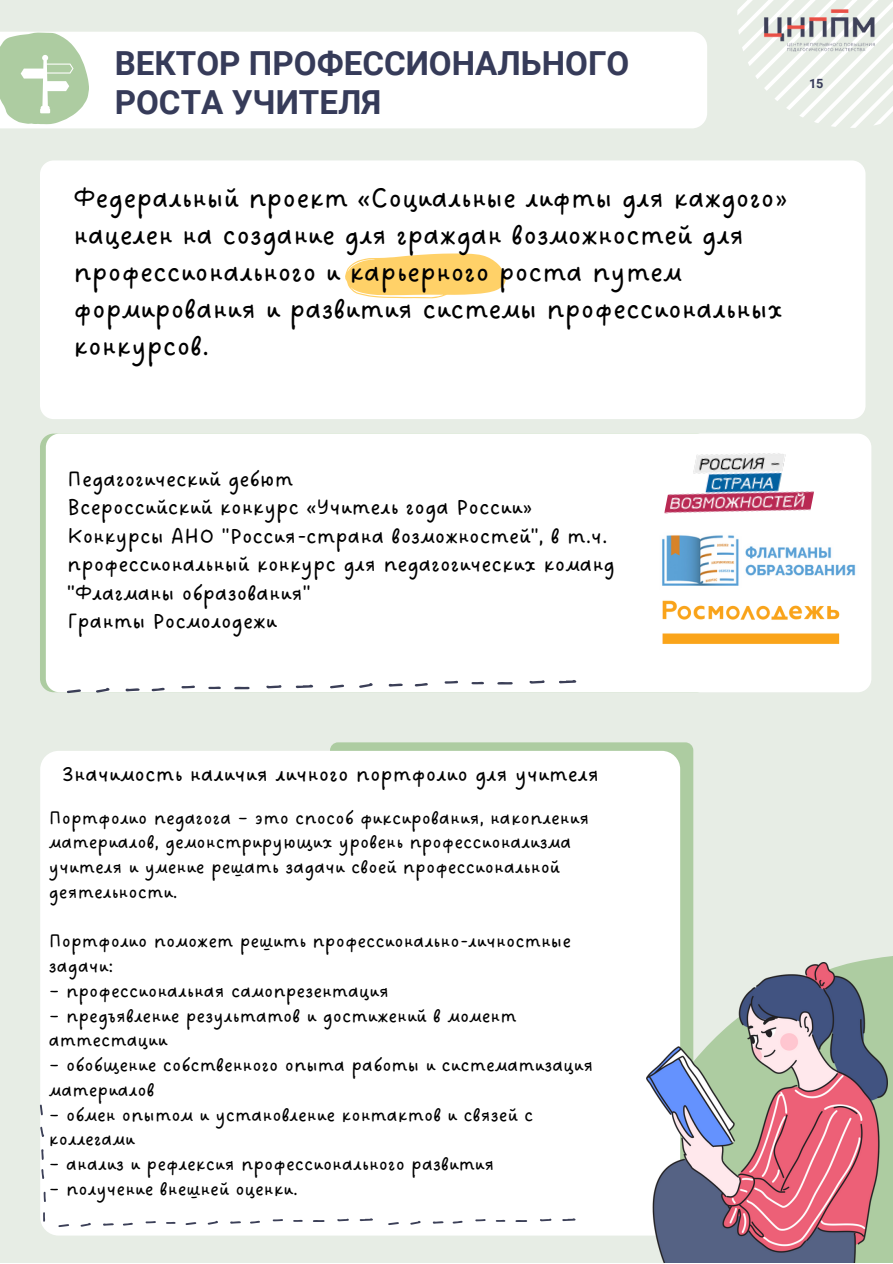
<style>
.page{position:relative;width:893px;height:1264px;background:#fff}
.page>*{position:absolute;margin:0;border:0;box-sizing:border-box;transform-origin:0 0}
.t1{font:700 33.15px/38.7px "Roboto";color:#363b59}
.t2{font:31.05px/37px "DO Sans Regular";color:#000}
.t3{font:24px/28.5px "DO Sans Regular";color:#000}
.t4{font:21px/24.8px "DO Sans Regular";color:#000}
.t5{font:700 12.75px "Roboto";color:#363b59}
</style>
<div class="page">
<div style="left:0;top:0;width:892px;height:1262px;background:#e7ede5"></div>
<div style="left:40px;top:160px;width:825px;height:259px;background:#fff;border-radius:14px"></div>
<svg style="left:737px;top:4px;width:155px;height:124px"></svg>
<div style="left:46px;top:433px;width:825px;height:259px;background:#fff;border-radius:14px"></div>
<img style="left:744px;top:0;width:148px;height:63px">
<div style="left:0;top:32px;width:707px;height:96px;background:#fff"></div>
<svg style="left:0;top:32px;width:90px;height:93px;background:#c2d9b9"></svg>
<div style="left:330px;top:742px;width:363px;height:440px;background:#adcca1;border-radius:8px"></div>
<svg style="left:680px;top:955px;width:212px;height:307px;fill:#adcca1"></svg>
<div style="left:40px;top:750px;width:640px;height:485px;background:#fff;border-radius:18px"></div>
<svg style="left:40px;top:1104px;width:6px;height:118px"></svg>
<svg style="left:58px;top:1221px;width:118px;height:6px"></svg>
<svg style="left:185px;top:1218px;width:188px;height:6px"></svg>
<svg style="left:388px;top:1218px;width:187px;height:6px"></svg>
<img style="left:646px;top:962px;width:241px;height:300px">
<img style="left:664px;top:433px;width:156px;height:81px">
<img style="left:662px;top:535px;width:194px;height:51px">
<img style="left:662px;top:600px;width:178px;height:44px">
<svg style="left:67px;top:684px;width:246px;height:9px"></svg>
<svg style="left:330px;top:680px;width:246px;height:8px"></svg>
<svg style="left:345px;top:253px;width:160px;height:45px"></svg>
<h1 class="t1" style="left:115px;top:44px;width:516px">ВЕКТОР ПРОФЕССИОНАЛЬНОГО<br>РОСТА УЧИТЕЛЯ</h1>
<p class="t5" style="left:808px;top:76px;width:16px">15</p>
<h2 class="t2" style="left:73px;top:181px;width:715px">Федеральный проект «Социальные лифты для каждого» нацелен на создание для граждан возможностей для профессионального и карьерного роста путем формирования и развития системы профессиональных конкурсов.</h2>
<p class="t3" style="left:67px;top:465px;width:549px">Педагогический дебют<br>Всероссийский конкурс «Учитель года России» Конкурсы АНО "Россия-страна возможностей", в т.ч. профессиональный конкурс для педагогических команд "Флагманы образования"<br>Гранты Росмолодежи</p>
<p class="t3" style="left:63px;top:760px;width:538px">Значимость наличия личного портфолио для учителя</p>
<p class="t4" style="left:49px;top:806px;width:542px">Портфолио педагога – это способ фиксирования, накопления материалов, демонстрирующих уровень профессионализма учителя и умение решать задачи своей профессиональной деятельности.</p>
<p class="t4" style="left:49px;top:929px;width:523px">Портфолио поможет решить профессионально-личностные задачи:</p>
<p class="t4" style="left:49px;top:979px;width:342px">– профессиональная самопрезентация</p>
<p class="t4" style="left:49px;top:1003px;width:469px">– предъявление результатов и достижений в момент аттестации</p>
<p class="t4" style="left:49px;top:1053px;width:546px">– обобщение собственного опыта работы и систематизация материалов</p>
<p class="t4" style="left:49px;top:1102px;width:486px">– обмен опытом и установление контактов и связей с коллегами</p>
<p class="t4" style="left:49px;top:1152px;width:447px">– анализ и рефлексия профессионального развития</p>
<p class="t4" style="left:49px;top:1177px;width:250px">– получение внешней оценки.</p>
</div>
